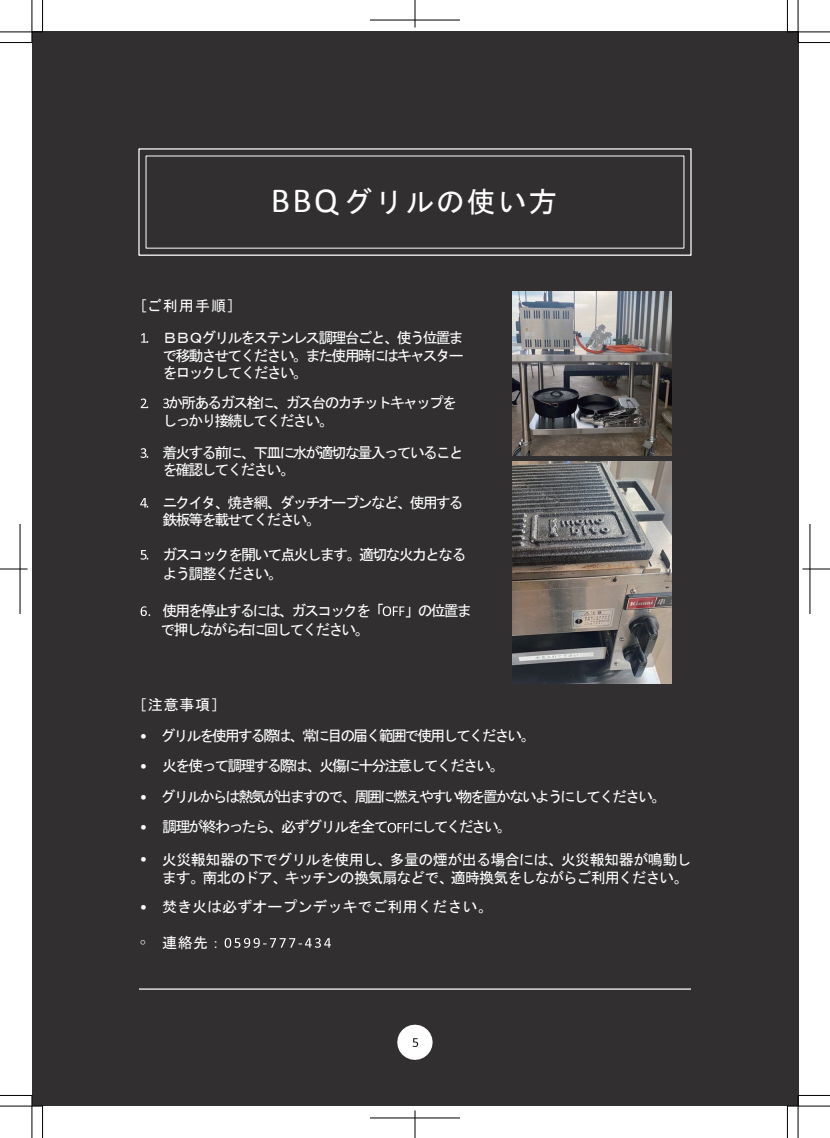
<style>
.page{position:relative;width:830px;height:1138px;background:#fff}
.page>*{position:absolute;margin:0;border:0;box-sizing:border-box;transform-origin:0 0}
.t1{font:28.75px "MS Gothic";letter-spacing:.065em;color:#fff}
.t2{font:15px/17px "MS Gothic";letter-spacing:-.13em;color:#fff}
.t3{font:15px/18px "MS Gothic";letter-spacing:-.05em;color:#fff}
.t4{font:15px "MS Gothic";letter-spacing:-.15em;color:#fff}
.t5{font:15px "MS Gothic";color:#fff}
.t6{font:15px "MS Gothic";letter-spacing:-.17em;color:#fff}
.t7{font:15px "Calibri";color:#fff}
.s1{font-family:"Calibri";font-size:35.38px}
.s2{font-family:"Calibri"}
.s3{font-family:"Koz Go Pr 6 N"}
</style>
<div class="page">
<div style="left:32px;top:32px;width:765px;height:1074px;background:#312f30"></div>
<div style="left:138px;top:148px;width:553px;height:108px;border:1px solid #fff"></div>
<svg style="left:141px;top:333px;width:7px;height:10px"></svg>
<svg style="left:141px;top:398px;width:7px;height:10px"></svg>
<svg style="left:163px;top:398px;width:6px;height:10px"></svg>
<svg style="left:140px;top:448px;width:8px;height:10px"></svg>
<svg style="left:140px;top:498px;width:8px;height:9px"></svg>
<svg style="left:140px;top:550px;width:8px;height:9px"></svg>
<svg style="left:140px;top:606px;width:10px;height:10px"></svg>
<svg style="left:382px;top:606px;width:22px;height:10px"></svg>
<svg style="left:387px;top:822px;width:21px;height:10px"></svg>
<svg style="left:224px;top:938px;width:107px;height:9px"></svg>
<svg style="left:397px;top:1024px;width:35px;height:35px"></svg>
<img style="left:512px;top:291px;width:159px;height:164px">
<img style="left:512px;top:461px;width:159px;height:222px">
<hr style="left:139px;top:988px;width:551px;height:1px;background:#fff">
<svg style="left:0;top:1095px;width:43px;height:42px"></svg>
<svg style="left:0;top:0;width:43px;height:43px"></svg>
<svg style="left:786px;top:0;width:43px;height:43px"></svg>
<svg style="left:786px;top:1095px;width:43px;height:42px"></svg>
<svg style="left:0;top:568px;width:28px;height:1px"></svg>
<hr style="left:20px;top:524px;width:1px;height:90px;background:#000">
<svg style="left:802px;top:568px;width:27px;height:1px"></svg>
<hr style="left:809px;top:524px;width:1px;height:90px;background:#000">
<hr style="left:370px;top:20px;width:90px;height:1px;background:#000">
<svg style="left:414px;top:0;width:1px;height:28px"></svg>
<hr style="left:370px;top:1117px;width:90px;height:1px;background:#000">
<svg style="left:414px;top:1110px;width:1px;height:27px"></svg>
<h1 class="t1" style="left:270px;top:187px;width:288px"><span class="s1">BBQ</span> グリルの使い方</h1>
<p class="t2" style="left:162px;top:290px;width:302px;line-height:31.5px;text-indent:-30px">［ご利用手順］<br>ＢＢＱグリルをステンレス調理台ごと、使う位置ま</p>
<p class="t2" style="left:162px;top:347px;width:303px">で移動させてください。また使用時にはキャスターをロックしてください。</p>
<p class="t2" style="left:162px;top:393px;width:296px;line-height:18px;text-indent:6px">か所あるガス栓に、ガス台のカチットキャップをしっかり接続してください。</p>
<p class="t2" style="left:162px;top:444px;width:303px">着火する前に、下皿に水が適切な量入っていることを確認してください。</p>
<p class="t2" style="left:162px;top:493px;width:302px">ニクイタ、焼き網、ダッチオーブンなど、使用する鉄板等を載せてください。</p>
<p class="t2" style="left:162px;top:544px;width:305px;line-height:19.4px">ガスコックを開いて点火します。適切な火力となるよう調整ください。</p>
<p class="t2" style="left:162px;top:602px;width:223px">使用を停止するには、ガスコックを「</p>
<p class="t2" style="left:404px;top:602px;width:69px">」の位置ま</p>
<p class="t2" style="left:160px;top:621px;width:210px">で押しながら右に回してください。</p>
<p class="t2" style="left:132px;top:696px;width:95px">［注意事項］</p>
<p class="t4" style="left:140px;top:728px;width:397px"><span class="s2">•</span> グリルを使用する際は、常に目の届く範囲で使用してください。</p>
<p class="t2" style="left:140px;top:757px;width:366px"><span class="s2">•</span> 火を使って調理する際は、火傷に十分注意してください。</p>
<p class="t2" style="left:140px;top:788px;width:527px"><span class="s2">•</span> グリルからは熱気が出ますので、周囲に燃えやすい物を置かないようにしてください。</p>
<p class="t2" style="left:140px;top:818px;width:250px"><span class="s2">•</span> 調理が終わったら、必ずグリルを全て</p>
<p class="t6" style="left:408px;top:819px;width:104px">にしてください。</p>
<p class="t7" style="left:140px;top:849px;width:9px">•</p>
<p class="t5" style="left:140px;top:898px;width:354px"><span class="s2">•</span> 焚き火は必ずオープンデッキでご利用ください。</p>
<p class="t2" style="left:135px;top:933px;width:90px"><span class="s3">◦</span> 連絡先：</p>
<p class="t3" style="left:162px;top:850px;width:530px">火災報知器の下でグリルを使用し、多量の煙が出る場合には、火災報知器が鳴動します。南北のドア、キッチンの換気扇などで、適時換気をしながらご利用ください。</p>
</div>
